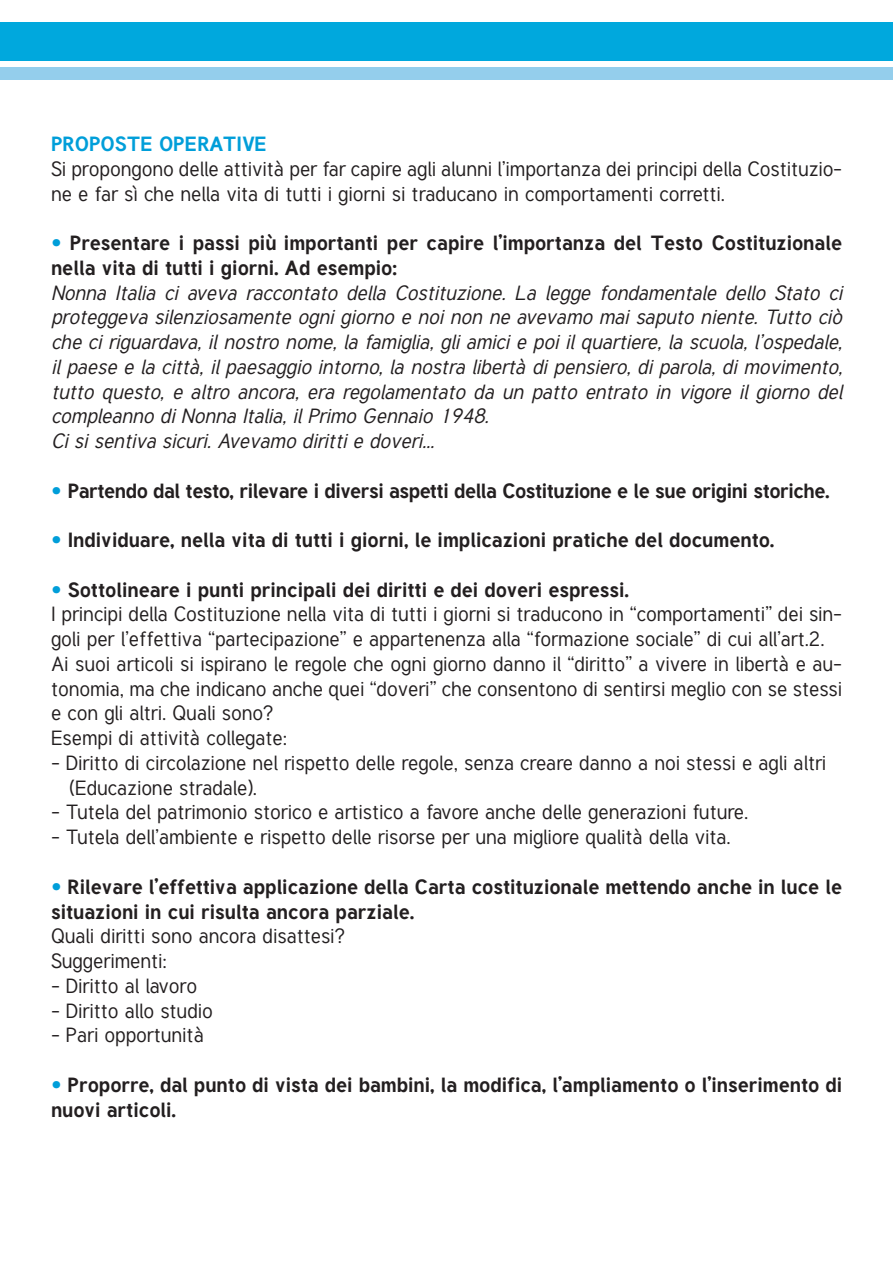
<style>
.page{position:relative;width:893px;height:1263px;background:#fff}
.page>*{position:absolute;margin:0;border:0;box-sizing:border-box;transform-origin:0 0}
.t1{font:20.25px/24.8px "Tuffy";color:#231f20}
.t2{font:italic 20.25px/24.8px "Tuffy";color:#231f20;text-align:justify}
.t3{font:700 20.25px/24.8px "Tuffy";color:#231f20}
.t4{font:700 20.25px "Tuffy";letter-spacing:-.02em;color:#231f20}
.t5{font:700 20.25px "Tuffy";color:#009ed9}
.s1{font-family:"Frutiger";font-weight:400;font-size:21px;color:#009ed9}
</style>
<div class="page">
<div style="left:0;top:23px;width:893px;height:38px;background:#00a8dd"></div>
<div style="left:0;top:67px;width:893px;height:12px;background:#94ceec"></div>
<p class="t5" style="left:51px;top:130px;width:217px">PROPOSTE OPERATIVE</p>
<p class="t1" style="left:51px;top:156px;width:792px">Si propongono delle attività per far capire agli alunni l’importanza dei principi della Costituzio&shy;ne e far sì che nella vita di tutti i giorni si traducano in comportamenti corretti.</p>
<p class="t3" style="left:51px;top:230px;width:793px"><span class="s1">•</span> Presentare i passi più importanti per capire l’importanza del Testo Costituzionale nella vita di tutti i giorni. Ad esempio:</p>
<p class="t2" style="left:51px;top:280px;width:793px">Nonna Italia ci aveva raccontato della Costituzione. La legge fondamentale dello Stato ci proteggeva silenziosamente ogni giorno e noi non ne avevamo mai saputo niente. Tutto ciò che ci riguardava, il nostro nome, la famiglia, gli amici e poi il quartiere, la scuola, l’ospedale, il paese e la città, il paesaggio intorno, la nostra libertà di pensiero, di parola, di movimento, tutto questo, e altro ancora, era regolamentato da un patto entrato in vigore il giorno del compleanno di Nonna Italia, il Primo Gennaio 1948.</p>
<p class="t2" style="left:51px;top:428px;width:385px">Ci si sentiva sicuri. Avevamo diritti e doveri...</p>
<p class="t4" style="left:51px;top:477px;width:780px"><span class="s1">•</span> Partendo dal testo, rilevare i diversi aspetti della Costituzione e le sue origini storiche.</p>
<p class="t3" style="left:51px;top:527px;width:725px"><span class="s1">•</span> Individuare, nella vita di tutti i giorni, le implicazioni pratiche del documento.</p>
<p class="t3" style="left:51px;top:576px;width:580px"><span class="s1">•</span> Sottolineare i punti principali dei diritti e dei doveri espressi.</p>
<p class="t1" style="left:51px;top:601px;width:792px">I principi della Costituzione nella vita di tutti i giorni si traducono in “comportamenti” dei sin&shy;goli per l’effettiva “partecipazione” e appartenenza alla “formazione sociale” di cui all’art.2.</p>
<p class="t1" style="left:51px;top:651px;width:793px;text-align:justify">Ai suoi articoli si ispirano le regole che ogni giorno danno il “diritto” a vivere in libertà e au&shy;tonomia, ma che indicano anche quei “doveri” che consentono di sentirsi meglio con se stessi e con gli altri. Quali sono?</p>
<p class="t1" style="left:51px;top:725px;width:238px">Esempi di attività collegate:</p>
<p class="t1" style="left:51px;top:750px;width:777px">- Diritto di circolazione nel rispetto delle regole, senza creare danno a noi stessi e agli altri</p>
<p class="t1" style="left:70px;top:775px;width:189px">(Educazione stradale).</p>
<p class="t1" style="left:51px;top:799px;width:699px">- Tutela del patrimonio storico e artistico a favore anche delle generazioni future.</p>
<p class="t1" style="left:51px;top:824px;width:681px">- Tutela dell’ambiente e rispetto delle risorse per una migliore qualità della vita.</p>
<p class="t3" style="left:51px;top:873px;width:792px"><span class="s1">•</span> Rilevare l’effettiva applicazione della Carta costituzionale mettendo anche in luce le situazioni in cui risulta ancora parziale.</p>
<p class="t1" style="left:51px;top:923px;width:295px">Quali diritti sono ancora disattesi?</p>
<p class="t1" style="left:51px;top:948px;width:117px">Suggerimenti:</p>
<p class="t1" style="left:51px;top:973px;width:147px">- Diritto al lavoro</p>
<p class="t1" style="left:51px;top:997px;width:163px">- Diritto allo studio</p>
<p class="t1" style="left:51px;top:1022px;width:155px">- Pari opportunità</p>
<p class="t3" style="left:51px;top:1071px;width:793px"><span class="s1">•</span> Proporre, dal punto di vista dei bambini, la modifica, l’ampliamento o l’inserimento di nuovi articoli.</p>
</div>
